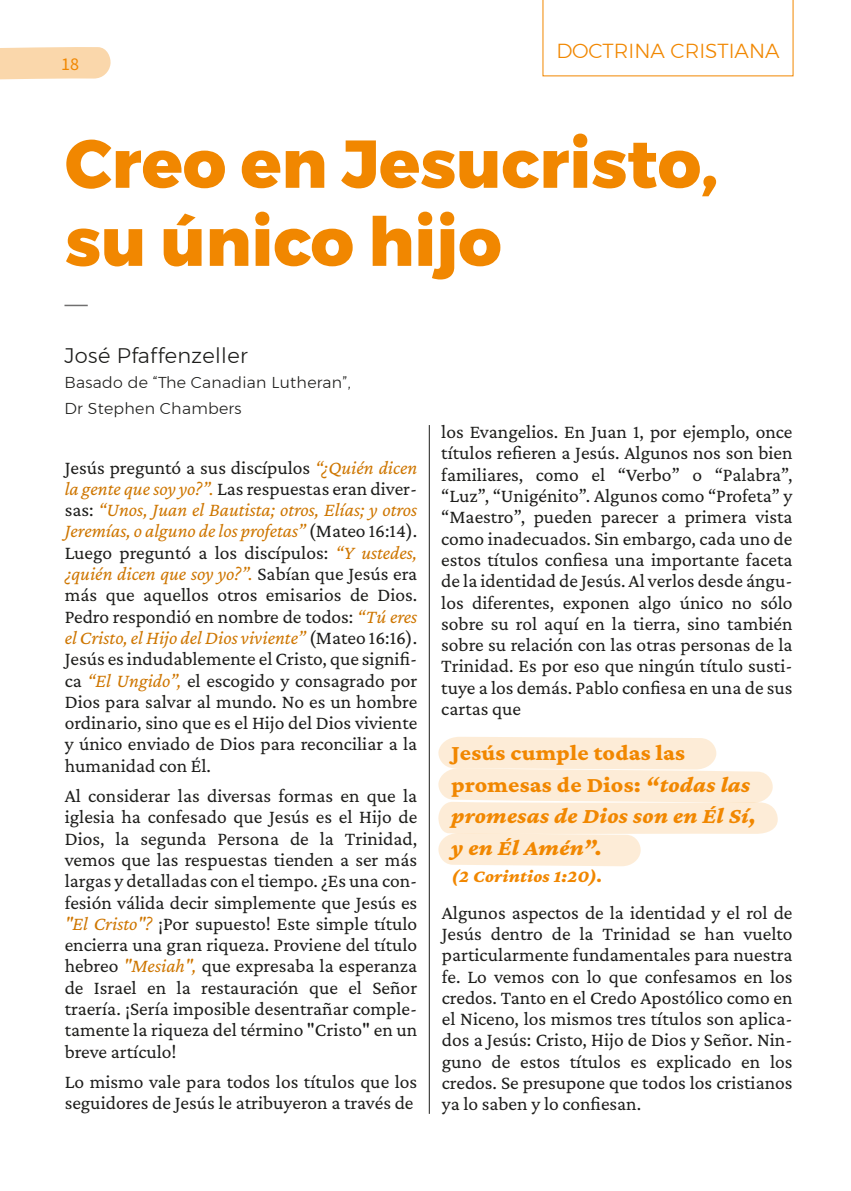
<style>
.page{position:relative;width:851px;height:1191px;background:#fff}
.page>*{position:absolute;margin:0;border:0;box-sizing:border-box;transform-origin:0 0}
.t1{font:800 67.5px/78px "Montserrat";color:#f18700}
.t2{font:italic 800 22.5px/31.8px "Crimson Pro";letter-spacing:.01em;color:#f18700;scale:1.05 1}
.t3{font:300 21px "Montserrat";letter-spacing:.02em;color:#1d1d1b}
.t4{font:300 20.25px "Montserrat";color:#f18700}
.t5{font:19.5px/21.3px "Crimson Pro";color:#1d1d1b;text-align:justify}
.t6{font:italic 800 18px "Crimson Pro";letter-spacing:.01em;color:#f18700;scale:1.05 1}
.t7{font:18px "Source Sans Pro";color:#f18700}
.t8{font:300 15.75px/25.5px "Montserrat";letter-spacing:.02em;color:#1d1d1b}
.s1{font-style:italic;color:#ce7600}
.s2{font-style:normal}
</style>
<div class="page">
<svg style="left:64px;top:305px;width:24px;height:1px"></svg>
<hr style="left:429px;top:425px;width:1px;height:688px;background:#1d1d1b">
<svg style="left:438px;top:737px;width:339px;height:129px"></svg>
<svg style="left:542px;top:0;width:251px;height:76px"></svg>
<svg style="left:0;top:47px;width:111px;height:33px;background:#fadab1"></svg>
<p class="t7" style="left:61px;top:53px;width:19px">18</p>
<p class="t4" style="left:556px;top:36px;width:224px">DOCTRINA CRISTIANA</p>
<h1 class="t1" style="left:65px;top:125px;width:654px">Creo en Jesucristo, su único hijo</h1>
<p class="t3" style="left:64px;top:339px;width:185px">José Pfaffenzeller</p>
<p class="t8" style="left:64px;top:369px;width:288px">Basado de “The Canadian Lutheran”,<br>Dr Stephen Chambers</p>
<p class="t5" style="left:65px;top:456px;width:354px">Jesús preguntó a sus discípulos <span class="s1">“¿Quién dicen la gente que soy yo?”.</span> Las respuestas eran diver&shy;sas: <span class="s1">“Unos, Juan el Bautista; otros, Elías; y otros Jeremías, o alguno de los profetas”</span> (Mateo 16:14).<br>Luego preguntó a los discípulos: <span class="s1">“Y ustedes, ¿quién dicen que soy yo?”.</span> Sabían que Jesús era más que aquellos otros emisarios de Dios.<br>Pedro respondió en nombre de todos: <span class="s1">“Tú eres el Cristo, el Hijo del Dios viviente”</span> (Mateo 16:16).<br>Jesús es indudablemente el Cristo, que signifi&shy;ca <span class="s1">“El Ungido”,</span> el escogido y consagrado por Dios para salvar al mundo. No es un hombre ordinario, sino que es el Hijo del Dios viviente y único enviado de Dios para reconciliar a la humanidad con Él.</p>
<p class="t5" style="left:65px;top:784px;width:354px">Al considerar las diversas formas en que la iglesia ha confesado que Jesús es el Hijo de Dios, la segunda Persona de la Trinidad, vemos que las respuestas tienden a ser más largas y detalladas con el tiempo. ¿Es una con&shy;fesión válida decir simplemente que Jesús es <span class="s1">"El Cristo"?</span> ¡Por supuesto! Este simple título encierra una gran riqueza. Proviene del título hebreo <span class="s1">"Mesiah",</span> que expresaba la esperanza de Israel en la restauración que el Señor traería. ¡Sería imposible desentrañar comple&shy;tamente la riqueza del término "Cristo" en un breve artículo!</p>
<p class="t5" style="left:65px;top:1070px;width:354px">Lo mismo vale para todos los títulos que los seguidores de Jesús le atribuyeron a través de</p>
<p class="t5" style="left:441px;top:421px;width:353px">los Evangelios. En Juan 1, por ejemplo, once títulos refieren a Jesús. Algunos nos son bien familiares, como el “Verbo” o “Palabra”, “Luz”, “Unigénito”. Algunos como “Profeta” y “Maestro”, pueden parecer a primera vista como inadecuados. Sin embargo, cada uno de estos títulos confiesa una importante faceta de la identidad de Jesús. Al verlos desde ángu&shy;los diferentes, exponen algo único no sólo sobre su rol aquí en la tierra, sino también sobre su relación con las otras personas de la Trinidad. Es por eso que ningún título susti&shy;tuye a los demás. Pablo confiesa en una de sus cartas que</p>
<p class="t2" style="left:451px;top:736px;width:291px"><span class="s2">Jesús cumple todas las promesas de Dios:</span> “todas las promesas de Dios son en Él Sí, y en Él Amén”.</p>
<p class="t6" style="left:451px;top:865px;width:145px">(2 Corintios 1:20).</p>
<p class="t5" style="left:442px;top:901px;width:352px">Algunos aspectos de la identidad y el rol de Jesús dentro de la Trinidad se han vuelto particularmente fundamentales para nuestra fe. Lo vemos con lo que confesamos en los credos. Tanto en el Credo Apostólico como en el Niceno, los mismos tres títulos son aplica&shy;dos a Jesús: Cristo, Hijo de Dios y Señor. Nin&shy;guno de estos títulos es explicado en los credos. Se presupone que todos los cristianos ya lo saben y lo confiesan.</p>
</div>
